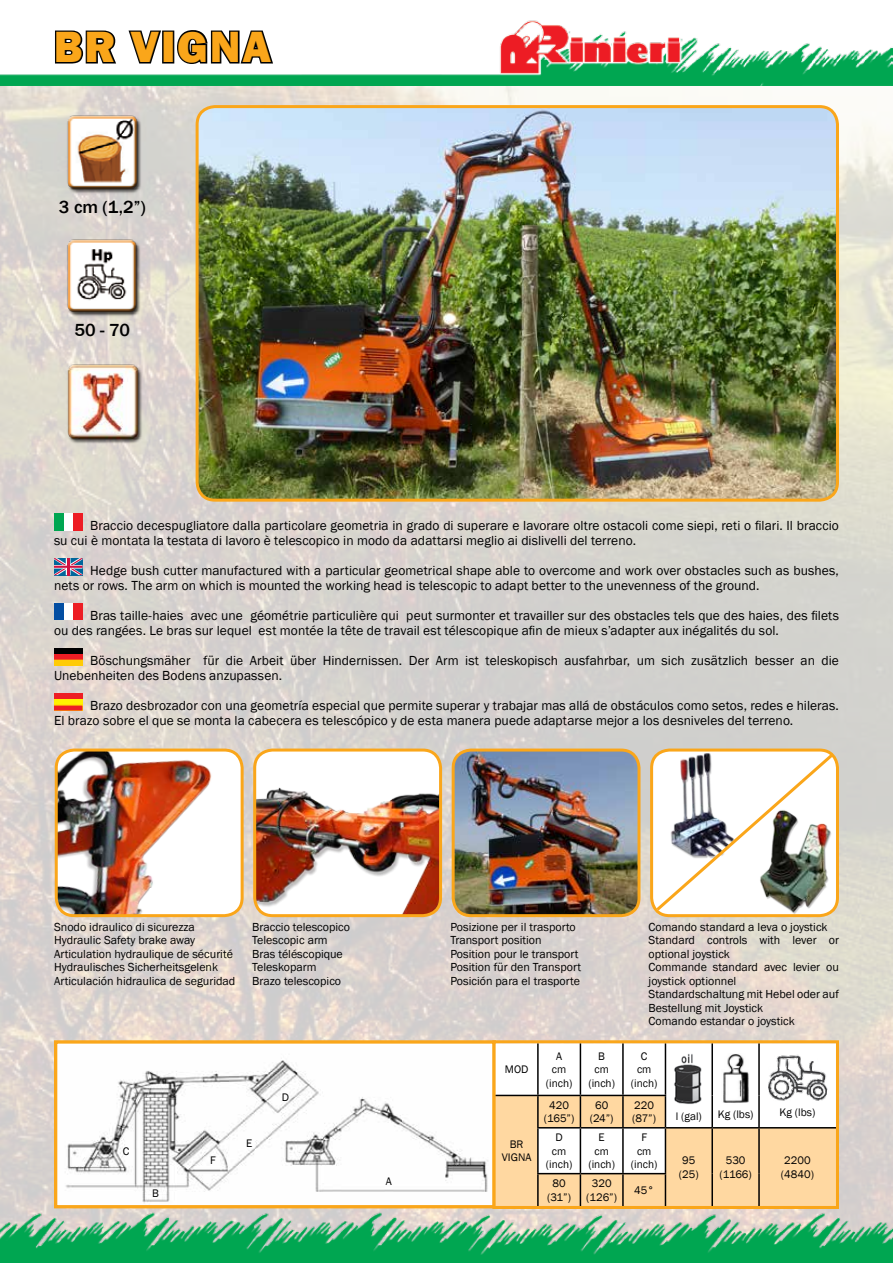
<style>
.page{position:relative;width:893px;height:1263px;background:#fff}
.page>*{position:absolute;margin:0;border:0;box-sizing:border-box;transform-origin:0 0}
.t1{font:800 45px "Franklin Gothic";letter-spacing:.04em;color:#faa61a}
.t2{font:500 18px "Franklin Gothic";color:#000}
.t3{font:13.5px/15px "Franklin Gothic";letter-spacing:.005em;color:#000}
.t4{font:12px/13.5px "Franklin Gothic";color:#000}
.t5{font:11.25px/13.5px "Franklin Gothic";color:#000;text-align:center}
</style>
<div class="page">
<img style="left:0;top:20px;width:893px;height:1188px">
<img style="left:0;top:1208px;width:893px;height:55px">
<img style="left:58px;top:1045px;width:434px;height:159px">
<div style="left:54px;top:1040px;width:442px;height:168px;border:3px solid #faa61a"></div>
<svg style="left:53px;top:29px;width:65px;height:36px"></svg>
<svg style="left:126px;top:28px;width:37px;height:37px"></svg>
<div style="left:162px;top:31px;width:12px;height:33px;border:3px solid #000"></div>
<svg style="left:175px;top:20px;width:100px;height:54px"></svg>
<img style="left:197px;top:107px;width:640px;height:393px">
<div style="left:196px;top:105px;width:643px;height:397px;border:3px solid #faa61a;border-radius:18px"></div>
<div style="left:54px;top:513px;width:28px;height:17px;background:#fff"></div>
<div style="left:54px;top:513px;width:9px;height:17px;background:#00a651"></div>
<div style="left:73px;top:513px;width:9px;height:17px;background:#ed1d24"></div>
<svg style="left:54px;top:558px;width:28px;height:17px"></svg>
<hr style="left:54px;top:566px;width:28px;height:2px;background:#ce1141">
<svg style="left:63px;top:603px;width:11px;height:17px"></svg>
<div style="left:54px;top:603px;width:9px;height:17px;background:#034ea2"></div>
<div style="left:74px;top:603px;width:9px;height:17px;background:#ed1d24"></div>
<svg style="left:54px;top:654px;width:29px;height:6px"></svg>
<div style="left:54px;top:648px;width:29px;height:6px;background:#000"></div>
<div style="left:54px;top:660px;width:29px;height:5px;background:#ffcb05"></div>
<div style="left:54px;top:693px;width:28px;height:17px;background:linear-gradient(to right,#fff200,#fff200)"></div>
<div style="left:54px;top:693px;width:28px;height:6px;background:#ed1d24"></div>
<div style="left:54px;top:705px;width:28px;height:5px;background:#ed1d24"></div>
<div style="left:650px;top:748px;width:189px;height:169px;border:3px solid #faa61a;border-radius:18px"></div>
<img style="left:56px;top:750px;width:183px;height:166px">
<div style="left:55px;top:748px;width:189px;height:169px;border:3px solid #faa61a;border-radius:18px"></div>
<img style="left:453px;top:750px;width:186px;height:166px">
<div style="left:452px;top:748px;width:188px;height:169px;border:3px solid #faa61a;border-radius:18px"></div>
<img style="left:255px;top:750px;width:186px;height:165px">
<div style="left:253px;top:748px;width:189px;height:169px;border:3px solid #faa61a;border-radius:18px"></div>
<svg style="left:496px;top:1044px;width:339px;height:161px"></svg>
<hr style="left:537px;top:1043px;width:2px;height:52px;background:#000">
<hr style="left:580px;top:1043px;width:1px;height:52px;background:#000">
<hr style="left:622px;top:1043px;width:2px;height:52px;background:#000">
<hr style="left:665px;top:1043px;width:1px;height:52px;background:#000">
<hr style="left:495px;top:1095px;width:43px;height:1px;background:#000">
<hr style="left:538px;top:1095px;width:42px;height:1px;background:#000">
<hr style="left:537px;top:1096px;width:2px;height:31px;background:#000">
<hr style="left:580px;top:1095px;width:43px;height:1px;background:#000">
<hr style="left:580px;top:1096px;width:1px;height:31px;background:#000">
<hr style="left:623px;top:1095px;width:43px;height:1px;background:#000">
<hr style="left:622px;top:1096px;width:2px;height:31px;background:#000">
<hr style="left:665px;top:1096px;width:1px;height:31px;background:#000">
<hr style="left:537px;top:1127px;width:43px;height:1px;background:#000">
<hr style="left:537px;top:1128px;width:2px;height:45px;background:#000">
<hr style="left:580px;top:1127px;width:43px;height:1px;background:#000">
<hr style="left:580px;top:1128px;width:1px;height:45px;background:#000">
<hr style="left:623px;top:1127px;width:42px;height:1px;background:#000">
<hr style="left:622px;top:1128px;width:2px;height:45px;background:#000">
<hr style="left:537px;top:1173px;width:43px;height:1px;background:#000">
<hr style="left:537px;top:1174px;width:2px;height:32px;background:#000">
<hr style="left:580px;top:1173px;width:43px;height:1px;background:#000">
<hr style="left:580px;top:1174px;width:1px;height:32px;background:#000">
<hr style="left:622px;top:1174px;width:2px;height:32px;background:#000">
<hr style="left:711px;top:1043px;width:2px;height:52px;background:#000">
<hr style="left:758px;top:1043px;width:2px;height:52px;background:#000">
<hr style="left:711px;top:1095px;width:2px;height:32px;background:#000">
<hr style="left:758px;top:1095px;width:2px;height:32px;background:#000">
<hr style="left:665px;top:1127px;width:47px;height:1px;background:#000">
<hr style="left:712px;top:1127px;width:47px;height:1px;background:#000">
<hr style="left:711px;top:1128px;width:2px;height:45px;background:#000">
<hr style="left:759px;top:1127px;width:77px;height:1px;background:#000">
<hr style="left:758px;top:1128px;width:2px;height:45px;background:#000">
<hr style="left:711px;top:1173px;width:2px;height:33px;background:#000">
<hr style="left:758px;top:1173px;width:2px;height:33px;background:#000">
<hr style="left:665px;top:1128px;width:1px;height:45px;background:#000">
<hr style="left:623px;top:1173px;width:43px;height:1px;background:#000">
<hr style="left:665px;top:1174px;width:1px;height:32px;background:#000">
<img style="left:668px;top:1051px;width:42px;height:56px">
<img style="left:722px;top:1053px;width:28px;height:51px">
<img style="left:761px;top:1055px;width:73px;height:48px">
<div style="left:492px;top:1040px;width:347px;height:169px;border:3px solid #faa61a"></div>
<img style="left:54px;top:358px;width:97px;height:92px">
<img style="left:54px;top:107px;width:97px;height:94px">
<img style="left:54px;top:235px;width:96px;height:89px">
<svg style="left:653px;top:751px;width:183px;height:163px"></svg>
<img style="left:755px;top:801px;width:79px;height:119px">
<h1 class="t1" style="left:54px;top:18px;width:219px">BR VIGNA</h1>
<h2 class="t2" style="left:59px;top:196px;width:88px">3 cm (1,2”)</h2>
<h2 class="t2" style="left:75px;top:319px;width:57px">50 - 70</h2>
<p class="t3" style="left:54px;top:518px;width:786px;text-indent:36px">Braccio decespugliatore dalla particolare geometria in grado di superare e lavorare oltre ostacoli come siepi, reti o filari. Il braccio su cui è montata la testata di lavoro è telescopico in modo da adattarsi meglio ai dislivelli del terreno.</p>
<p class="t3" style="left:54px;top:563px;width:786px;text-indent:36px">Hedge bush cutter manufactured with a particular geometrical shape able to overcome and work over obstacles such as bushes, nets or rows. The arm on which is mounted the working head is telescopic to adapt better to the unevenness of the ground.</p>
<p class="t3" style="left:54px;top:608px;width:786px;text-indent:36px">Bras taille-haies avec une géométrie particulière qui peut surmonter et travailler sur des obstacles tels que des haies, des filets ou des rangées. Le bras sur lequel est montée la tête de travail est télescopique afin de mieux s’adapter aux inégalités du sol.</p>
<p class="t3" style="left:54px;top:653px;width:786px;text-indent:36px">Böschungsmäher für die Arbeit über Hindernissen. Der Arm ist teleskopisch ausfahrbar, um sich zusätzlich besser an die<br>Unebenheiten des Bodens anzupassen.</p>
<p class="t3" style="left:54px;top:698px;width:786px;text-indent:36px">Brazo desbrozador con una geometría especial que permite superar y trabajar mas allá de obstáculos como setos, redes e hileras.<br>El brazo sobre el que se monta la cabecera es telescópico y de esta manera puede adaptarse mejor a los desniveles del terreno.</p>
<p class="t4" style="left:54px;top:920px;width:183px">Snodo idraulico di sicurezza Hydraulic Safety brake away Articulation hydraulique de sécurité Hydraulisches Sicherheitsgelenk Articulación hidraulica de seguridad</p>
<p class="t4" style="left:252px;top:920px;width:99px">Braccio telescopico<br>Telescopic arm<br>Bras téléscopique<br>Teleskoparm<br>Brazo telescopico</p>
<p class="t4" style="left:450px;top:920px;width:132px">Posizione per il trasporto<br>Transport position<br>Position pour le transport<br>Position für den Transport<br>Posición para el trasporte</p>
<p class="t4" style="left:649px;top:920px;width:192px">Comando standard a leva o joystick<br>Standard controls with lever or optional joystick<br>Commande standard avec levier ou joystick optionnel<br>Standardschaltung mit Hebel oder auf<br>Bestellung mit Joystick<br>Comando estandar o joystick</p>
<p class="t5" style="left:123px;top:1144px;width:8px">C</p>
<p class="t5" style="left:152px;top:1187px;width:8px">B</p>
<p class="t5" style="left:210px;top:1154px;width:7px">F</p>
<p class="t5" style="left:246px;top:1137px;width:8px">E</p>
<p class="t5" style="left:282px;top:1090px;width:9px">D</p>
<p class="t5" style="left:386px;top:1175px;width:8px">A</p>
<p class="t5" style="left:505px;top:1063px;width:25px">MOD</p>
<p class="t5" style="left:502px;top:1138px;width:31px">BR<br>VIGNA</p>
<p class="t5" style="left:546px;top:1049px;width:28px">A<br>cm (inch)</p>
<p class="t5" style="left:588px;top:1049px;width:28px">B<br>cm (inch)</p>
<p class="t5" style="left:631px;top:1049px;width:28px">C<br>cm (inch)</p>
<p class="t5" style="left:544px;top:1098px;width:32px">420 (165”)</p>
<p class="t5" style="left:590px;top:1098px;width:25px">60 (24”)</p>
<p class="t5" style="left:632px;top:1098px;width:25px;text-align:left">220 (87”)</p>
<p class="t5" style="left:546px;top:1131px;width:28px">D<br>cm (inch)</p>
<p class="t5" style="left:588px;top:1131px;width:28px">E<br>cm (inch)</p>
<p class="t5" style="left:631px;top:1131px;width:28px">F<br>cm (inch)</p>
<p class="t5" style="left:547px;top:1177px;width:25px">80 (31”)</p>
<p class="t5" style="left:586px;top:1177px;width:32px">320 (126”)</p>
<p class="t5" style="left:634px;top:1183px;width:21px">45°</p>
<p class="t5" style="left:676px;top:1110px;width:28px">l (gal)</p>
<p class="t5" style="left:718px;top:1107px;width:37px">Kg (lbs)</p>
<p class="t5" style="left:780px;top:1106px;width:37px">Kg (lbs)</p>
<p class="t5" style="left:679px;top:1154px;width:21px;text-align:left">95 (25)</p>
<p class="t5" style="left:719px;top:1154px;width:34px">530 (1166)</p>
<p class="t5" style="left:781px;top:1154px;width:35px;text-align:left">2200 (4840)</p>
</div>
